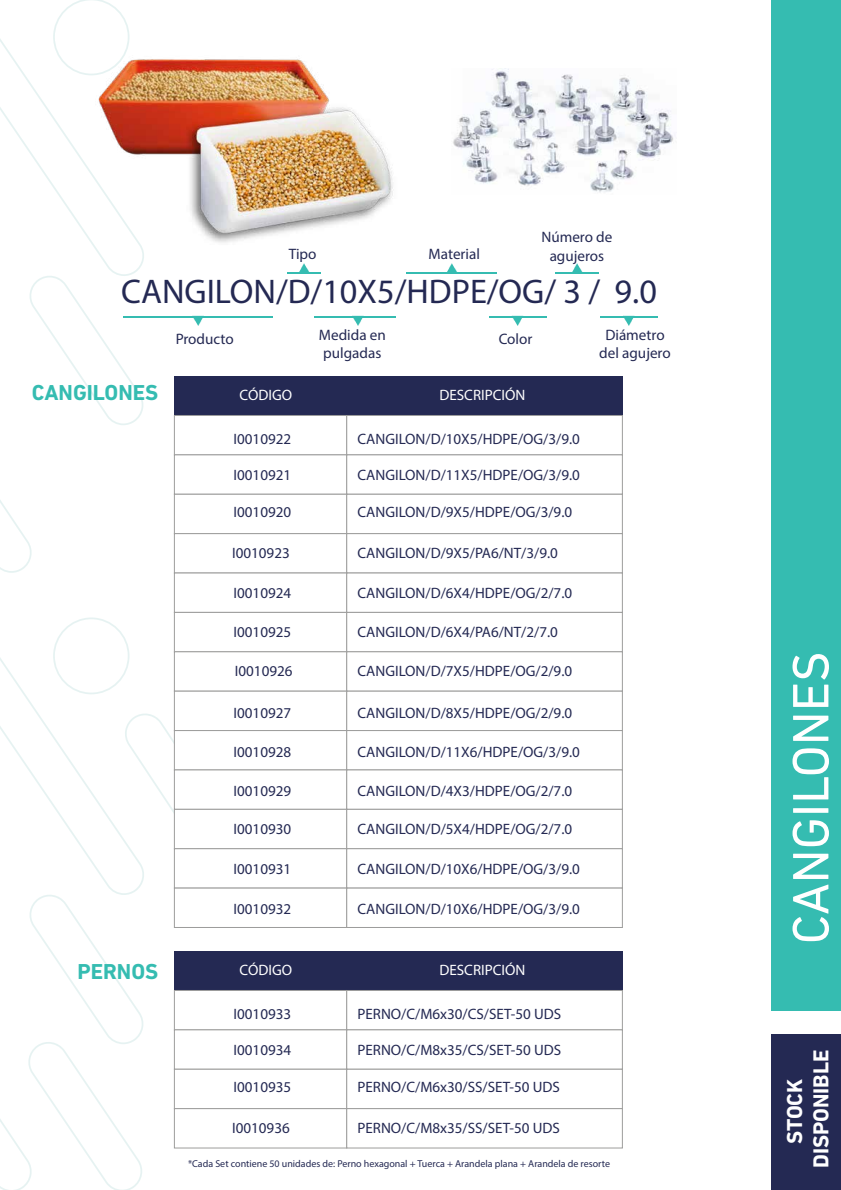
<style>
.page{position:relative;width:841px;height:1190px;background:#fff}
.page>*{position:absolute;margin:0;border:0;box-sizing:border-box;transform-origin:0 0}
.t1{font:52px "DIN Next LT Pro";color:#fff}
.t2{font:34.3px "Myriad Pro";color:#242953}
.t3{font:700 22px "DIN Next LT Pro";color:#35bcb1}
.t4{font:700 22px/26.4px "DIN Next LT Pro";color:#fff;text-align:center}
.t5{font:15.1px/18.2px "Myriad Pro";color:#242953;text-align:center}
.t6{font:15.1px "Myriad Pro";color:#fff}
.t7{font:10px "Myriad Pro";color:#242953}
</style>
<div class="page">
<svg style="left:0;top:276px;width:144px;height:297px"></svg>
<svg style="left:0;top:39px;width:144px;height:237px"></svg>
<svg style="left:53px;top:0;width:76px;height:75px"></svg>
<svg style="left:53px;top:617px;width:77px;height:77px"></svg>
<svg style="left:0;top:711px;width:281px;height:479px"></svg>
<div style="left:771px;top:0;width:70px;height:1010px;background:#35bcb1"></div>
<div style="left:771px;top:1034px;width:70px;height:156px;background:#242953"></div>
<div style="left:174px;top:376px;width:173px;height:39px;background:#242953"></div>
<div style="left:347px;top:376px;width:275px;height:39px;background:#242953"></div>
<div style="left:174px;top:415px;width:173px;height:40px;background:#fff;border:1px solid #9d9d9c"></div>
<div style="left:347px;top:415px;width:276px;height:40px;background:#fff;border:1px solid #9d9d9c"></div>
<div style="left:174px;top:455px;width:173px;height:39px;background:#fff;border:1px solid #9d9d9c"></div>
<div style="left:347px;top:455px;width:276px;height:39px;background:#fff;border:1px solid #9d9d9c"></div>
<div style="left:174px;top:494px;width:173px;height:40px;background:#fff;border:1px solid #9d9d9c"></div>
<div style="left:347px;top:494px;width:276px;height:40px;background:#fff;border:1px solid #9d9d9c"></div>
<div style="left:174px;top:534px;width:173px;height:39px;background:#fff;border:1px solid #9d9d9c"></div>
<div style="left:347px;top:534px;width:276px;height:39px;background:#fff;border:1px solid #9d9d9c"></div>
<div style="left:174px;top:573px;width:173px;height:40px;background:#fff;border:1px solid #9d9d9c"></div>
<div style="left:347px;top:573px;width:276px;height:40px;background:#fff;border:1px solid #9d9d9c"></div>
<div style="left:174px;top:612px;width:173px;height:40px;background:#fff;border:1px solid #9d9d9c"></div>
<div style="left:347px;top:612px;width:276px;height:40px;background:#fff;border:1px solid #9d9d9c"></div>
<div style="left:174px;top:652px;width:173px;height:39px;background:#fff;border:1px solid #9d9d9c"></div>
<div style="left:347px;top:652px;width:276px;height:39px;background:#fff;border:1px solid #9d9d9c"></div>
<div style="left:174px;top:691px;width:173px;height:40px;background:#fff;border:1px solid #9d9d9c"></div>
<div style="left:347px;top:691px;width:276px;height:40px;background:#fff;border:1px solid #9d9d9c"></div>
<div style="left:174px;top:730px;width:173px;height:40px;background:#fff;border:1px solid #9d9d9c"></div>
<div style="left:347px;top:730px;width:276px;height:40px;background:#fff;border:1px solid #9d9d9c"></div>
<div style="left:174px;top:770px;width:173px;height:39px;background:#fff;border:1px solid #9d9d9c"></div>
<div style="left:347px;top:770px;width:276px;height:39px;background:#fff;border:1px solid #9d9d9c"></div>
<div style="left:174px;top:809px;width:173px;height:40px;background:#fff;border:1px solid #9d9d9c"></div>
<div style="left:347px;top:809px;width:276px;height:40px;background:#fff;border:1px solid #9d9d9c"></div>
<div style="left:174px;top:849px;width:173px;height:39px;background:#fff;border:1px solid #9d9d9c"></div>
<div style="left:347px;top:849px;width:276px;height:39px;background:#fff;border:1px solid #9d9d9c"></div>
<div style="left:174px;top:888px;width:173px;height:40px;background:#fff;border:1px solid #9d9d9c"></div>
<div style="left:347px;top:888px;width:276px;height:40px;background:#fff;border:1px solid #9d9d9c"></div>
<div style="left:174px;top:951px;width:173px;height:39px;background:#242953"></div>
<div style="left:347px;top:951px;width:275px;height:39px;background:#242953"></div>
<div style="left:174px;top:990px;width:173px;height:40px;background:#fff;border:1px solid #9d9d9c"></div>
<div style="left:347px;top:990px;width:276px;height:40px;background:#fff;border:1px solid #9d9d9c"></div>
<div style="left:174px;top:1030px;width:173px;height:39px;background:#fff;border:1px solid #9d9d9c"></div>
<div style="left:347px;top:1030px;width:276px;height:39px;background:#fff;border:1px solid #9d9d9c"></div>
<div style="left:174px;top:1069px;width:173px;height:40px;background:#fff;border:1px solid #9d9d9c"></div>
<div style="left:347px;top:1069px;width:276px;height:40px;background:#fff;border:1px solid #9d9d9c"></div>
<div style="left:174px;top:1109px;width:173px;height:39px;background:#fff;border:1px solid #9d9d9c"></div>
<div style="left:347px;top:1109px;width:276px;height:39px;background:#fff;border:1px solid #9d9d9c"></div>
<img style="left:453px;top:69px;width:221px;height:124px">
<hr style="left:123px;top:316px;width:150px;height:1px;background:#35bcb1">
<svg style="left:192px;top:317px;width:12px;height:9px"></svg>
<hr style="left:314px;top:316px;width:82px;height:1px;background:#35bcb1">
<svg style="left:352px;top:317px;width:12px;height:9px"></svg>
<hr style="left:489px;top:316px;width:57px;height:1px;background:#35bcb1">
<svg style="left:512px;top:317px;width:11px;height:9px"></svg>
<hr style="left:406px;top:272px;width:91px;height:1px;background:#35bcb1">
<svg style="left:447px;top:263px;width:10px;height:9px"></svg>
<hr style="left:287px;top:272px;width:34px;height:1px;background:#35bcb1">
<svg style="left:299px;top:263px;width:11px;height:9px"></svg>
<hr style="left:555px;top:272px;width:44px;height:1px;background:#35bcb1">
<svg style="left:572px;top:263px;width:11px;height:9px"></svg>
<hr style="left:600px;top:316px;width:58px;height:1px;background:#35bcb1">
<svg style="left:623px;top:317px;width:12px;height:9px"></svg>
<img style="left:90px;top:32px;width:303px;height:218px">
<p class="t5" style="left:289px;top:245px;width:29px">Tipo</p>
<p class="t5" style="left:429px;top:245px;width:53px">Material</p>
<p class="t5" style="left:541px;top:228px;width:72px">Número de agujeros</p>
<h2 class="t2" style="left:121px;top:271px;width:537px">CANGILON/D/10X5/HDPE/OG/ 3 / 9.0</h2>
<p class="t5" style="left:176px;top:329px;width:60px">Producto</p>
<p class="t5" style="left:319px;top:326px;width:68px;text-align:left">Medida en pulgadas</p>
<p class="t5" style="left:499px;top:329px;width:35px">Color</p>
<p class="t5" style="left:599px;top:326px;width:73px">Diámetro del agujero</p>
<h3 class="t3" style="left:32px;top:380px;width:128px">CANGILONES</h3>
<h3 class="t3" style="left:77px;top:959px;width:82px">PERNOS</h3>
<p class="t6" style="left:240px;top:386px;width:54px">CÓDIGO</p>
<p class="t5" style="left:234px;top:430px;width:59px">I0010922</p>
<p class="t5" style="left:358px;top:430px;width:224px">CANGILON/D/10X5/HDPE/OG/3/9.0</p>
<p class="t5" style="left:358px;top:466px;width:224px">CANGILON/D/11X5/HDPE/OG/3/9.0</p>
<p class="t5" style="left:358px;top:503px;width:216px">CANGILON/D/9X5/HDPE/OG/3/9.0</p>
<p class="t5" style="left:358px;top:543px;width:202px">CANGILON/D/9X5/PA6/NT/3/9.0</p>
<p class="t5" style="left:358px;top:583px;width:216px">CANGILON/D/6X4/HDPE/OG/2/7.0</p>
<p class="t5" style="left:358px;top:623px;width:202px">CANGILON/D/6X4/PA6/NT/2/7.0</p>
<p class="t5" style="left:358px;top:662px;width:216px">CANGILON/D/7X5/HDPE/OG/2/9.0</p>
<p class="t5" style="left:358px;top:704px;width:216px">CANGILON/D/8X5/HDPE/OG/2/9.0</p>
<p class="t5" style="left:358px;top:743px;width:224px">CANGILON/D/11X6/HDPE/OG/3/9.0</p>
<p class="t5" style="left:358px;top:782px;width:216px">CANGILON/D/4X3/HDPE/OG/2/7.0</p>
<p class="t5" style="left:358px;top:819px;width:216px">CANGILON/D/5X4/HDPE/OG/2/7.0</p>
<p class="t5" style="left:358px;top:860px;width:224px">CANGILON/D/10X6/HDPE/OG/3/9.0</p>
<p class="t6" style="left:439px;top:386px;width:87px">DESCRIPCIÓN</p>
<p class="t5" style="left:234px;top:465px;width:59px">I0010921</p>
<p class="t5" style="left:234px;top:503px;width:59px">I0010920</p>
<p class="t5" style="left:232px;top:543px;width:59px">I0010923</p>
<p class="t5" style="left:234px;top:583px;width:59px">I0010924</p>
<p class="t5" style="left:234px;top:623px;width:59px">I0010925</p>
<p class="t5" style="left:235px;top:662px;width:59px">I0010926</p>
<p class="t5" style="left:234px;top:704px;width:59px">I0010927</p>
<p class="t5" style="left:234px;top:743px;width:59px">I0010928</p>
<p class="t5" style="left:234px;top:782px;width:59px">I0010929</p>
<p class="t5" style="left:234px;top:819px;width:59px">I0010930</p>
<p class="t5" style="left:234px;top:860px;width:59px">I0010931</p>
<p class="t5" style="left:234px;top:899px;width:59px">I0010932</p>
<p class="t5" style="left:358px;top:899px;width:224px">CANGILON/D/10X6/HDPE/OG/3/9.0</p>
<p class="t6" style="left:240px;top:961px;width:54px">CÓDIGO</p>
<p class="t5" style="left:234px;top:1005px;width:59px">I0010933</p>
<p class="t5" style="left:358px;top:1005px;width:205px">PERNO/C/M6x30/CS/SET-50 UDS</p>
<p class="t5" style="left:358px;top:1041px;width:205px">PERNO/C/M8x35/CS/SET-50 UDS</p>
<p class="t5" style="left:358px;top:1078px;width:204px">PERNO/C/M6x30/SS/SET-50 UDS</p>
<p class="t5" style="left:358px;top:1118px;width:204px">PERNO/C/M8x35/SS/SET-50 UDS</p>
<p class="t6" style="left:439px;top:961px;width:87px">DESCRIPCIÓN</p>
<p class="t5" style="left:234px;top:1040px;width:59px">I0010934</p>
<p class="t5" style="left:234px;top:1078px;width:59px">I0010935</p>
<p class="t5" style="left:232px;top:1118px;width:59px">I0010936</p>
<p class="t7" style="left:188px;top:1157px;width:423px">*Cada Set contiene 50 unidades de: Perno hexagonal + Tuerca + Arandela plana + Arandela de resorte</p>
<h1 class="t1" style="left:781px;top:944px;width:294px;rotate:-90deg">CANGILONES</h1>
<h3 class="t4" style="left:781px;top:1168px;width:120px;rotate:-90deg">STOCK<br>DISPONIBLE</h3>
</div>
